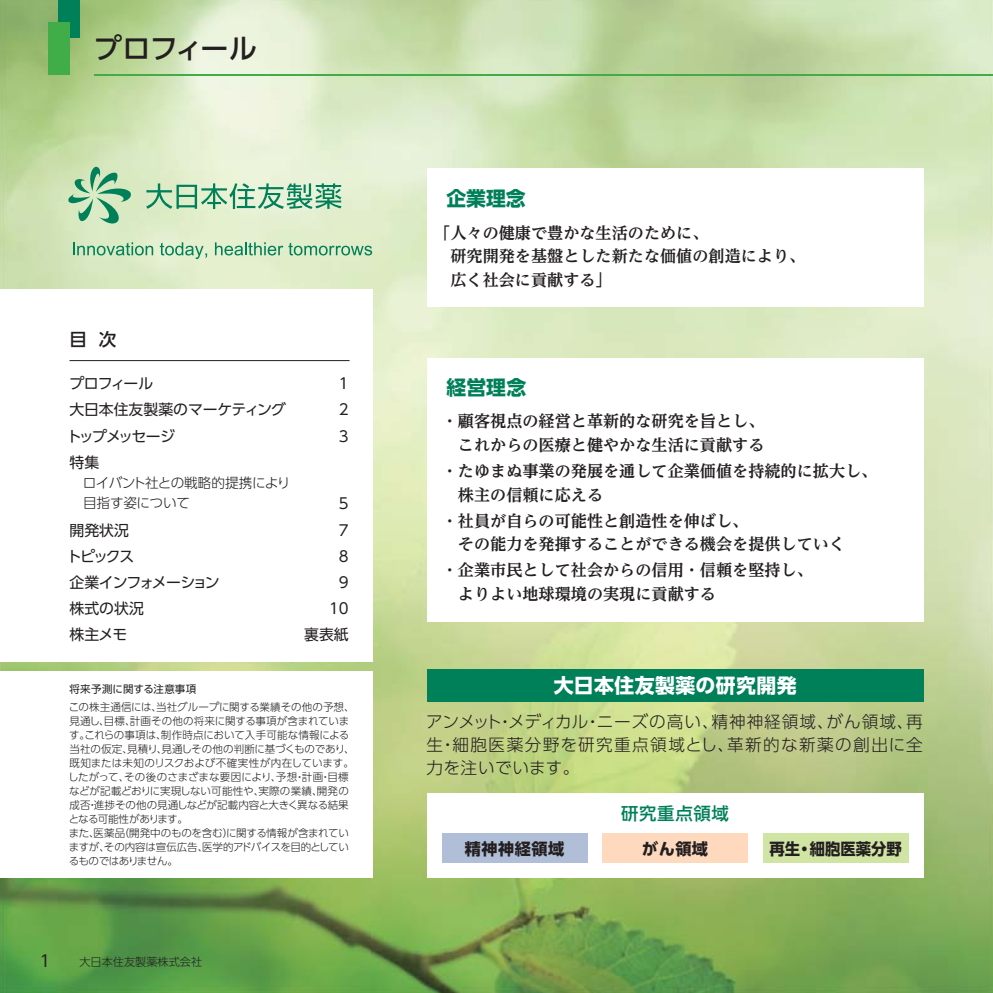
<style>
.page{position:relative;width:993px;height:993px;background:#fff}
.page>*{position:absolute;margin:0;border:0;box-sizing:border-box;transform-origin:0 0}
.t1{font:28px "UD Shin Go Pro Medium 90 pv RKSJ H";letter-spacing:-.025em;color:#231f20}
.t2{font:19.78px "UD Shin Go Pro Bold 90 pv RKSJ H";letter-spacing:.02em;color:#fff}
.t3{font:19.78px "UD Shin Go Pro Bold 90 pv RKSJ H";color:#008059}
.t4{font:17.5px "UD Shin Go Pro Medium 90 pv RKSJ H";color:#231f20}
.t5{font:17.32px "UD Shin Go Pro Medium 90 pv RKSJ H";letter-spacing:.04em;color:#008059}
.t6{font:16.62px/22.8px "UD Shin Go Pr 6 N Light 90 pv RKSJ H";letter-spacing:.06em;color:#231f20;text-align:justify}
.t7{font:16.1px/23.6px "UD Reimin Pro Bold 90 pv RKSJ H";color:#231f20}
.t8{font:16.1px "UD Shin Go Pro Bold 90 pv RKSJ H";letter-spacing:.03em;color:#231f20}
.t9{font:16.1px "UD Shin Go Pro Bold 90 pv RKSJ H";color:#231f20;scale:.95 1}
.t10{font:16.1px "UD Shin Go Pro Regular 90 pv RKSJ H";color:#231f20}
.t11{font:14.88px "UD Shin Go Pr 6 N Regular 90 pv RKSJ H";letter-spacing:-.03em;color:#231f20}
.t12{font:14.88px "UD Shin Go Pr 6 N Regular 90 pv RKSJ H";letter-spacing:-.07em;color:#231f20}
.t13{font:14.88px "UD Shin Go Pr 6 N Regular 90 pv RKSJ H";letter-spacing:-.115em;color:#231f20}
.t14{font:13.65px/20.5px "UD Shin Go Pr 6 N Light 90 pv RKSJ H";letter-spacing:-.035em;color:#231f20}
.t15{font:11.2px "UD Shin Go Pro Light 90 pv RKSJ H";color:#231f20}
.t16{font:10.5px/14px "UD Shin Go Pr 6 Light 90 pv RKSJ H";letter-spacing:-.005em;color:#231f20}
.t17{font:10.5px "UD Shin Go Pr 6 Regular 90 pv RKSJ H";letter-spacing:.01em;color:#231f20}
</style>
<div class="page">
<img style="left:0;top:0;width:992px;height:992px">
<div style="left:427px;top:169px;width:496px;height:138px;background:#fff"></div>
<div style="left:0;top:289px;width:372px;height:372px;background:#fff"></div>
<hr style="left:69px;top:360px;width:280px;height:1px;background:#231f20">
<div style="left:0;top:671px;width:372px;height:206px;background:#fff"></div>
<svg style="left:146px;top:183px;width:195px;height:26px"></svg>
<svg style="left:67px;top:166px;width:66px;height:59px"></svg>
<svg style="left:73px;top:242px;width:80px;height:13px"></svg>
<svg style="left:160px;top:242px;width:47px;height:17px"></svg>
<svg style="left:215px;top:242px;width:157px;height:13px"></svg>
<div style="left:427px;top:358px;width:496px;height:263px;background:#fff"></div>
<div style="left:427px;top:669px;width:496px;height:32px;background:#008059"></div>
<div style="left:427px;top:793px;width:496px;height:84px;background:#fff"></div>
<div style="left:602px;top:833px;width:146px;height:29px;background:#fed9be"></div>
<div style="left:762px;top:833px;width:146px;height:29px;background:#d0e4a4"></div>
<div style="left:442px;top:833px;width:145px;height:29px;background:#b0bfd7"></div>
<div style="left:59px;top:0;width:21px;height:37px;background:#008059"></div>
<div style="left:48px;top:22px;width:21px;height:52px;background:#41ad49"></div>
<hr style="left:94px;top:74px;width:898px;height:2px;background:#41ad49">
<h1 class="t1" style="left:94px;top:38px;width:165px">プロフィール</h1>
<h3 class="t4" style="left:70px;top:333px;width:48px">目 次</h3>
<h3 class="t11" style="left:69px;top:378px;width:85px">プロフィール</h3>
<h3 class="t11" style="left:339px;top:378px;width:11px">1</h3>
<h3 class="t11" style="left:69px;top:404px;width:218px">大日本住友製薬のマーケティング</h3>
<h3 class="t11" style="left:339px;top:404px;width:11px">2</h3>
<h3 class="t13" style="left:67px;top:430px;width:110px">トップメッセージ</h3>
<h3 class="t11" style="left:339px;top:430px;width:11px">3</h3>
<h3 class="t11" style="left:69px;top:456px;width:31px">特集</h3>
<p class="t14" style="left:69px;top:474px;width:222px">　ロイバント社との戦略的提携により　目指す姿について</p>
<h3 class="t11" style="left:339px;top:497px;width:11px">5</h3>
<h3 class="t11" style="left:69px;top:524px;width:61px">開発状況</h3>
<h3 class="t11" style="left:339px;top:524px;width:11px">7</h3>
<h3 class="t11" style="left:67px;top:550px;width:69px">トピックス</h3>
<h3 class="t11" style="left:339px;top:550px;width:11px">8</h3>
<h3 class="t12" style="left:69px;top:576px;width:152px">企業インフォメーション</h3>
<h3 class="t11" style="left:339px;top:576px;width:11px">9</h3>
<h3 class="t11" style="left:69px;top:602px;width:76px">株式の状況</h3>
<h3 class="t11" style="left:329px;top:602px;width:21px">10</h3>
<h3 class="t11" style="left:69px;top:628px;width:59px">株主メモ</h3>
<h3 class="t11" style="left:304px;top:628px;width:46px">裏表紙</h3>
<p class="t17" style="left:69px;top:685px;width:128px">将来予測に関する注意事項</p>
<p class="t16" style="left:68px;top:701px;width:288px">この株主通信には、当社グループに関する業績その他の予想、見通し、目標、計画その他の将来に関する事項が含まれています。これらの事項は、制作時点において入手可能な情報による当社の仮定、見積り、見通しその他の判断に基づくものであり、既知または未知のリスクおよび不確実性が内在しています。したがって、その後のさまざまな要因により、予想・計画・目標などが記載どおりに実現しない可能性や、実際の業績、開発の成否・進捗その他の見通しなどが記載内容と大きく異なる結果となる可能性があります。<br>また、医薬品（開発中のものを含む）に関する情報が含まれていますが、その内容は宣伝広告、医学的アドバイスを目的としているものではありません。</p>
<h3 class="t10" style="left:40px;top:955px;width:12px">1</h3>
<p class="t15" style="left:79px;top:956px;width:124px">大日本住友製薬株式会社</p>
<h2 class="t3" style="left:446px;top:191px;width:81px">企業理念</h2>
<h3 class="t7" style="left:450px;top:223px;width:356px;text-indent:-16px">「人々の健康で豊かな生活のために、<br>研究開発を基盤とした新たな価値の創造により、広く社会に貢献する」</h3>
<h2 class="t3" style="left:446px;top:380px;width:81px">経営理念</h2>
<h3 class="t7" style="left:441px;top:411px;width:324px">・顧客視点の経営と革新的な研究を旨とし、　これからの医療と健やかな生活に貢献する</h3>
<h3 class="t7" style="left:441px;top:461px;width:437px">・たゆまぬ事業の発展を通して企業価値を持続的に拡大し、　株主の信頼に応える</h3>
<h3 class="t7" style="left:441px;top:510px;width:405px">・社員が自らの可能性と創造性を伸ばし、<br>　その能力を発揮することができる機会を提供していく</h3>
<h3 class="t7" style="left:441px;top:560px;width:372px">・企業市民として社会からの信用・信頼を堅持し、　よりよい地球環境の実現に貢献する</h3>
<h2 class="t2" style="left:553px;top:678px;width:244px">大日本住友製薬の研究開発</h2>
<h3 class="t6" style="left:426px;top:712px;width:498px">アンメット・メディカル・ニーズの高い、精神神経領域、がん領域、再生・細胞医薬分野を研究重点領域とし、革新的な新薬の創出に全力を注いでいます。</h3>
<h3 class="t5" style="left:621px;top:806px;width:109px">研究重点領域</h3>
<h3 class="t8" style="left:465px;top:842px;width:101px">精神神経領域</h3>
<h3 class="t8" style="left:642px;top:842px;width:67px">がん領域</h3>
<h3 class="t9" style="left:769px;top:842px;width:140px">再生・細胞医薬分野</h3>
</div>
